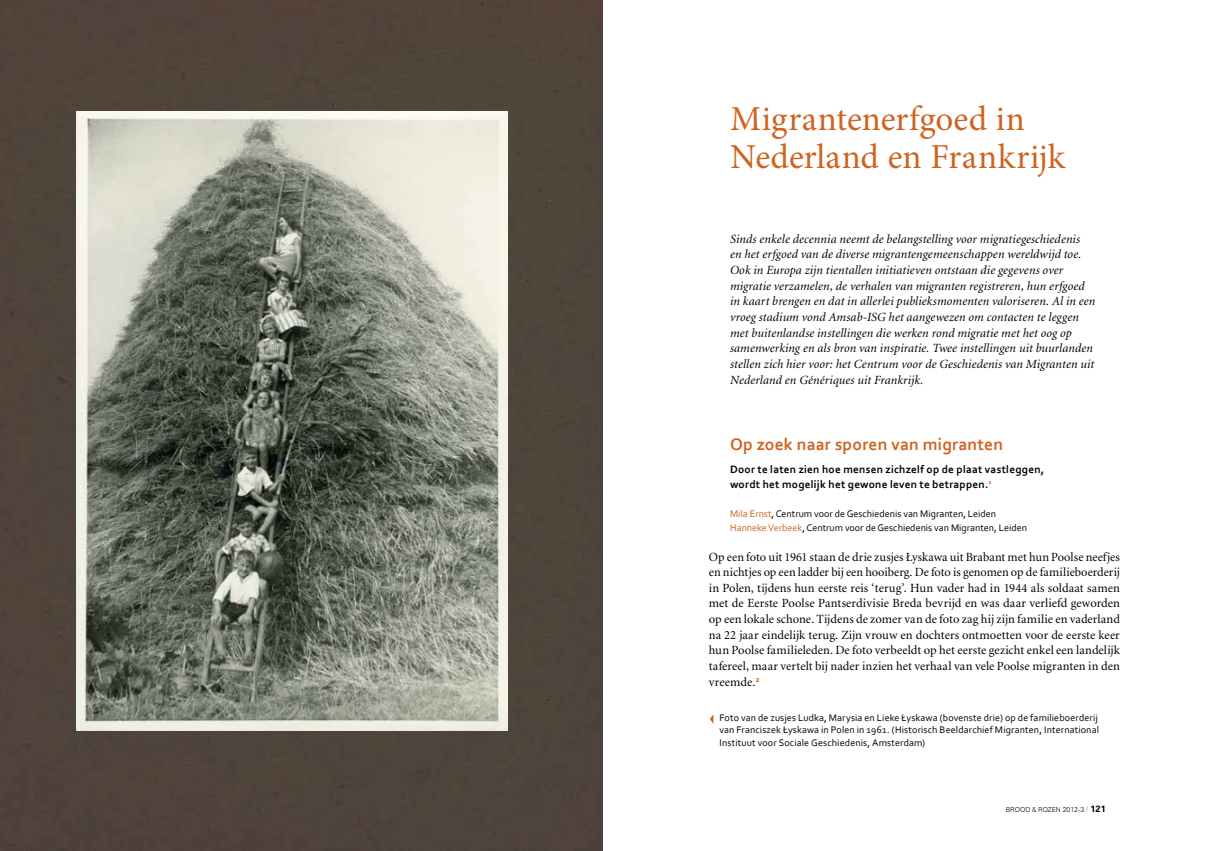
<style>
.page{position:relative;width:1205px;height:851px;background:#fff}
.page>*{position:absolute;margin:0;border:0;box-sizing:border-box;transform-origin:0 0}
.t1{font:35px/37.5px "Minion Pro";color:#cf6421}
.t2{font:700 17.5px "Corbel";letter-spacing:.01em;color:#cf6421}
.t3{font:italic 12.5px/15.6px "Minion";letter-spacing:.01em;color:#000}
.t4{font:12.5px/15.6px "Minion";letter-spacing:.005em;color:#000;text-align:justify}
.t5{font:700 11.25px/15px "Corbel";letter-spacing:.02em;color:#000}
.t6{font:10px/12.5px "Corbel";color:#000}
.t7{font:300 6.88px "Zurich BT";color:#000}
.t8{font:900 5.5px "Zurich BT";color:#cf6421}
.s1{color:#cf6421}
.s2{font-family:"Futura BT"}
.s3{font-weight:400;color:#cf6421}
.s4{font-weight:700;font-size:9px}
</style>
<div class="page">
<div style="left:0;top:0;width:602px;height:850px;background:#4f443c"></div>
<img style="left:76px;top:111px;width:431px;height:619px">
<svg style="left:710px;top:715px;width:3px;height:9px"></svg>
<p class="t1" style="left:730px;top:100px;width:336px">Migrantenerfgoed in<br>Nederland en Frankrijk</p>
<p class="t3" style="left:730px;top:231px;width:367px">Sinds enkele decennia neemt de belangstelling voor migratiegeschiedenis<br>en het erfgoed van de diverse migrantengemeenschappen wereldwijd toe.<br>Ook in Europa zijn tientallen initiatieven ontstaan die gegevens over migratie verzamelen, de verhalen van migranten registreren, hun erfgoed in kaart brengen en dat in allerlei publieksmomenten valoriseren. Al in een vroeg stadium vond Amsab-ISG het aangewezen om contacten te leggen met buitenlandse instellingen die werken rond migratie met het oog op samenwerking en als bron van inspiratie. Twee instellingen uit buurlanden stellen zich hier voor: het Centrum voor de Geschiedenis van Migranten uit Nederland en Génériques uit Frankrijk.</p>
<p class="t2" style="left:730px;top:433px;width:274px">Op zoek naar sporen van migranten</p>
<p class="t5" style="left:730px;top:461px;width:316px">Door te laten zien hoe mensen zichzelf op de plaat vastleggen, wordt het mogelijk het gewone leven te betrappen.<sup>1</sup></p>
<p class="t6" style="left:730px;top:507px;width:298px;line-height:13.8px"><span class="s1">Mila Ernst</span>, Centrum voor de Geschiedenis van Migranten, Leiden<br><span class="s1">Hanneke Verbeek</span>, Centrum voor de Geschiedenis van Migranten, Leiden</p>
<p class="t4" style="left:709px;top:549px;width:413px">Op een foto uit 1961 staan de drie zusjes Łyskawa uit Brabant met hun Poolse neefjes en nichtjes op een ladder bij een hooiberg. De foto is genomen op de familieboerderij in Polen, tijdens hun eerste reis ‘terug’. Hun vader had in 1944 als soldaat samen met de Eerste Poolse Pantserdivisie Breda bevrijd en was daar verliefd geworden op een lokale schone. Tijdens de zomer van de foto zag hij zijn familie en vaderland na 22 jaar eindelijk terug. Zijn vrouw en dochters ontmoetten voor de eerste keer hun Poolse familieleden. De foto verbeeldt op het eerste gezicht enkel een landelijk tafereel, maar vertelt bij nader inzien het verhaal van vele Poolse migranten in den vreemde.</p>
<p class="t8" style="left:756px;top:677px;width:5px">2</p>
<p class="t6" style="left:719px;top:711px;width:381px;text-align:justify">Foto van de zusjes Ludka, Marysia en Lieke Łyskawa (bovenste drie) op de familieboerderij van Franciszek Łyskawa in Polen in 1961. (Historisch Beeldarchief Migranten, International Instituut voor Sociale Geschiedenis, Amsterdam)</p>
<p class="t7" style="left:1006px;top:805px;width:101px">BROOD <span class="s2">&amp;</span> ROZEN 2012-3 <span class="s3">/</span> <span class="s4">121</span></p>
</div>
